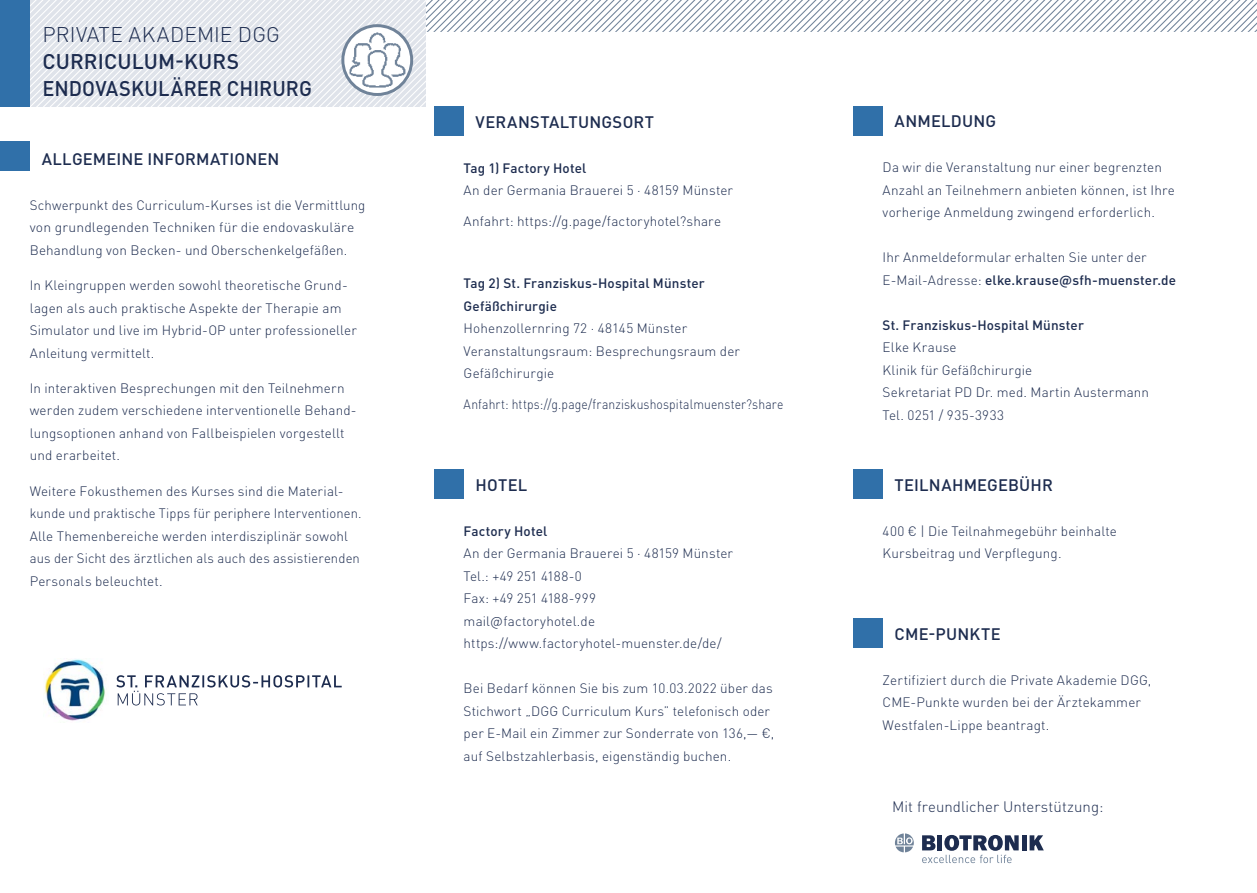
<style>
.page{position:relative;width:1257px;height:893px;background:#fff}
.page>*{position:absolute;margin:0;border:0;box-sizing:border-box;transform-origin:0 0}
.Highlight_Flag{font:500 21px "DIN Pro";letter-spacing:.005em;color:#1d2c4f;scale:.95 1}
.Highlight_Flag-2{font:300 21px "DIN Pro";letter-spacing:.01em;color:#1d2c4f}
.Highlight_Flag-3{font:500 21px "DIN Pro";letter-spacing:.005em;color:#1d2c4f}
.Highlight_Flag-4{font:500 16.5px "DIN Pro";letter-spacing:.01em;color:#1d2c4f}
.Headline{font:300 15px "DIN Pro";letter-spacing:.005em;color:#1d2c4f}
.Copy{font:300 13.5px/22.5px "DIN Pro";letter-spacing:.01em;color:#1d2c4f}
.Copy-2{font:300 13.5px "DIN Pro";letter-spacing:.01em;color:#1d2c4f;scale:.9 1}
.Copy-3{font:500 13.5px "DIN Pro";letter-spacing:.01em;color:#1d2c4f}
.Copy-4{font:300 13.5px "DIN Pro";letter-spacing:-.02em;color:#1d2c4f}
.s1{font-weight:500}
</style>
<div class="page">
<div style="left:434px;top:106px;width:29px;height:30px;background:#3070a9"></div>
<div style="left:434px;top:470px;width:29px;height:29px;background:#3070a9"></div>
<svg style="left:1029px;top:835px;width:14px;height:15px"></svg>
<div style="left:1021px;top:835px;width:5px;height:15px;background:#1d2c4f"></div>
<svg style="left:922px;top:835px;width:96px;height:28px"></svg>
<svg style="left:895px;top:833px;width:18px;height:19px"></svg>
<svg style="left:116px;top:675px;width:226px;height:30px"></svg>
<img style="left:44px;top:659px;width:61px;height:62px">
<div style="left:853px;top:106px;width:29px;height:30px;background:#3070a9"></div>
<div style="left:853px;top:470px;width:29px;height:29px;background:#3070a9"></div>
<div style="left:853px;top:618px;width:29px;height:30px;background:#3070a9"></div>
<div style="left:0;top:141px;width:30px;height:30px;background:#3070a9"></div>
<svg style="left:30px;top:0;width:1226px;height:106px"></svg>
<div style="left:0;top:0;width:30px;height:106px;background:#3070a9"></div>
<img style="left:343px;top:26px;width:69px;height:68px;border-radius:34px">
<div style="left:341px;top:24px;width:72px;height:72px;border:3px solid #708399;border-radius:50%"></div>
<p class="Highlight_Flag-2" style="left:42px;top:20px;width:239px">PRIVATE AKADEMIE DGG</p>
<p class="Highlight_Flag-3" style="left:42px;top:47px;width:198px">CURRICULUM-KURS</p>
<p class="Highlight_Flag" style="left:42px;top:74px;width:285px">ENDOVASKULÄRER CHIRURG</p>
<p class="Highlight_Flag-4" style="left:42px;top:148px;width:239px">ALLGEMEINE INFORMATIONEN</p>
<p class="Copy" style="left:30px;top:193px;width:337px">Schwerpunkt des Curriculum-Kurses ist die Vermittlung von grundlegenden Techniken für die endovaskuläre<br>Behandlung von Becken- und Oberschenkelgefäßen.</p>
<p class="Copy" style="left:30px;top:273px;width:329px">In Kleingruppen werden sowohl theoretische Grund-- lagen als auch praktische Aspekte der Therapie am Simulator und live im Hybrid-OP unter professioneller Anleitung vermittelt.</p>
<p class="Copy" style="left:30px;top:376px;width:328px">In interaktiven Besprechungen mit den Teilnehmern werden zudem verschiedene interventionelle Behand&shy;lungsoptionen anhand von Fallbeispielen vorgestellt und erarbeitet.</p>
<p class="Copy" style="left:30px;top:479px;width:333px">Weitere Fokusthemen des Kurses sind die Material-- kunde und praktische Tipps für periphere Interventionen.<br>Alle Themenbereiche werden interdisziplinär sowohl aus der Sicht des ärztlichen als auch des assistierenden Personals beleuchtet.</p>
<p class="Highlight_Flag-4" style="left:475px;top:110px;width:180px">VERANSTALTUNGSORT</p>
<p class="Copy" style="left:463px;top:156px;width:271px"><span class="s1">Tag 1) Factory Hotel<br></span>An der Germania Brauerei 5 · 48159 Münster</p>
<p class="Copy" style="left:463px;top:209px;width:259px">Anfahrt: https://g.page/factoryhotel?share</p>
<p class="Copy" style="left:463px;top:271px;width:278px"><span class="s1">Tag 2) St. Franziskus-Hospital Münster<br>Gefäßchirurgie<br></span>Hohenzollernring 72 · 48145 Münster<br>Veranstaltungsraum: Besprechungsraum der<br>Gefäßchirurgie</p>
<p class="Copy-2" style="left:463px;top:395px;width:357px">Anfahrt: https://g.page/franziskushospitalmuenster?share</p>
<p class="Highlight_Flag-4" style="left:475px;top:474px;width:53px">HOTEL</p>
<p class="Copy-3" style="left:463px;top:522px;width:85px">Factory Hotel</p>
<p class="Copy" style="left:463px;top:542px;width:271px">An der Germania Brauerei 5 · 48159 Münster</p>
<p class="Copy-4" style="left:463px;top:567px;width:120px">Tel.: +49 251 4188-0</p>
<p class="Copy" style="left:463px;top:587px;width:134px">Fax: +49 251 4188-999</p>
<p class="Copy" style="left:463px;top:609px;width:133px">mail@factoryhotel.de</p>
<p class="Copy" style="left:463px;top:632px;width:259px">https://www.factoryhotel-muenster.de/de/</p>
<p class="Copy" style="left:463px;top:677px;width:312px">Bei Bedarf können Sie bis zum 10.03.2022 über das Stichwort „DGG Curriculum Kurs” telefonisch oder per E-Mail ein Zimmer zur Sonderrate von 136,— €, auf Selbstzahlerbasis, eigenständig buchen.</p>
<p class="Highlight_Flag-4" style="left:894px;top:110px;width:103px">ANMELDUNG</p>
<p class="Copy" style="left:882px;top:155px;width:294px">Da wir die Veranstaltung nur einer begrenzten<br>Anzahl an Teilnehmern anbieten können, ist Ihre vorherige Anmeldung zwingend erforderlich.</p>
<p class="Copy" style="left:882px;top:245px;width:295px">Ihr Anmeldeformular erhalten Sie unter der<br>E-Mail-Adresse: <span class="s1">elke.krause@sfh-muenster.de</span></p>
<p class="Copy-3" style="left:882px;top:316px;width:203px">St. Franziskus-Hospital Münster</p>
<p class="Copy" style="left:882px;top:335px;width:76px">Elke Krause</p>
<p class="Copy" style="left:882px;top:358px;width:151px">Klinik für Gefäßchirurgie</p>
<p class="Copy" style="left:882px;top:380px;width:268px">Sekretariat PD Dr. med. Martin Austermann</p>
<p class="Copy" style="left:882px;top:403px;width:123px">Tel. 0251 / 935-3933</p>
<p class="Highlight_Flag-4" style="left:894px;top:474px;width:160px">TEILNAHMEGEBÜHR</p>
<p class="Copy" style="left:882px;top:519px;width:236px">400 € | Die Teilnahmegebühr beinhalte<br>Kursbeitrag und Verpflegung.</p>
<p class="Highlight_Flag-4" style="left:894px;top:623px;width:108px">CME-PUNKTE</p>
<p class="Copy" style="left:882px;top:668px;width:270px">Zertifiziert durch die Private Akademie DGG,<br>CME-Punkte wurden bei der Ärztekammer<br>Westfalen-Lippe beantragt.</p>
<p class="Headline" style="left:892px;top:796px;width:213px">Mit freundlicher Unterstützung:</p>
</div>
